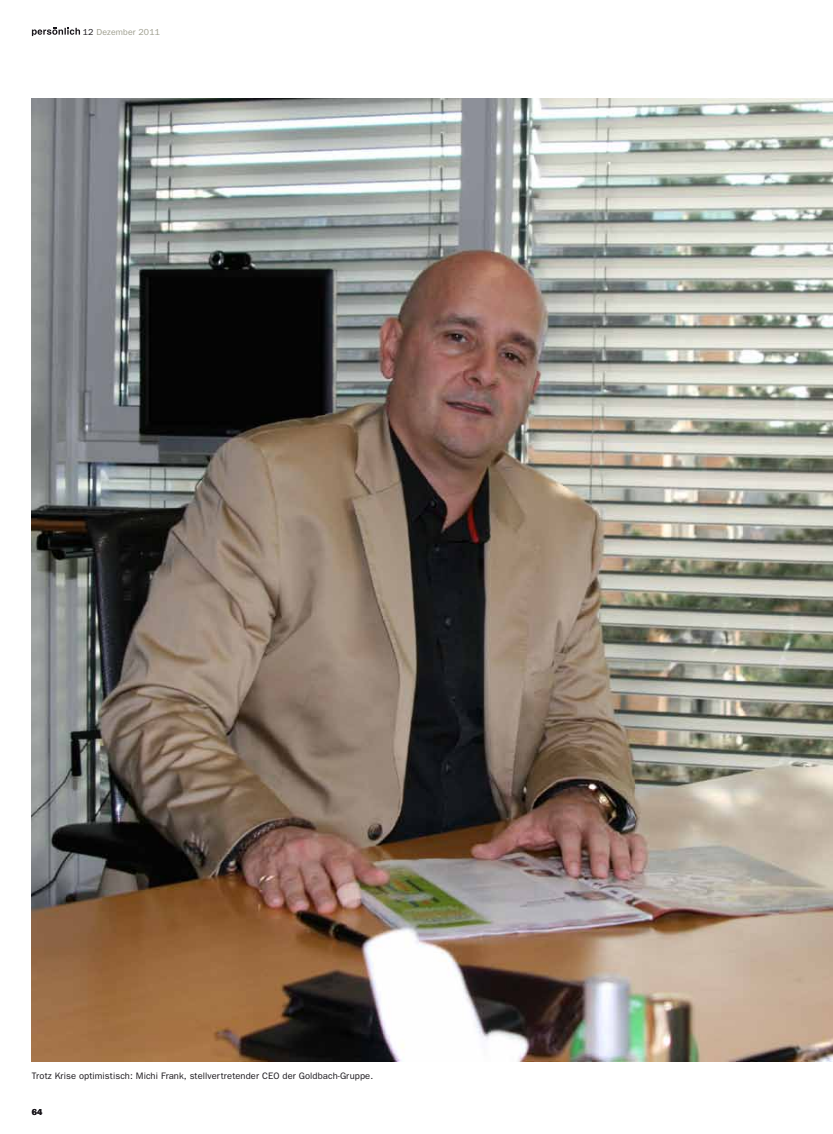
<style>
.page{position:relative;width:833px;height:1134px;background:#fff}
.page>*{position:absolute;margin:0;border:0;box-sizing:border-box;transform-origin:0 0}
.t1{font:9.38px "Franklin Gothic";letter-spacing:.01em;color:#1a171c}
.t2{font:8.75px "Franklin Gothic";letter-spacing:.015em;color:#9d9d8d}
.t3{font:600 8.75px "Franklin Gothic";color:#1a171c}
.s1{color:#1a171c}
</style>
<div class="page">
<svg style="left:32px;top:28px;width:48px;height:8px"></svg>
<img style="left:32px;top:99px;width:801px;height:962px">
<p class="t2" style="left:83px;top:27px;width:79px"><span class="s1">12</span> Dezember 2011</p>
<p class="t1" style="left:32px;top:1071px;width:343px">Trotz Krise optimistisch: Michi Frank, stellvertretender CEO der Goldbach-Gruppe.</p>
<p class="t3" style="left:32px;top:1106px;width:12px">64</p>
</div>
